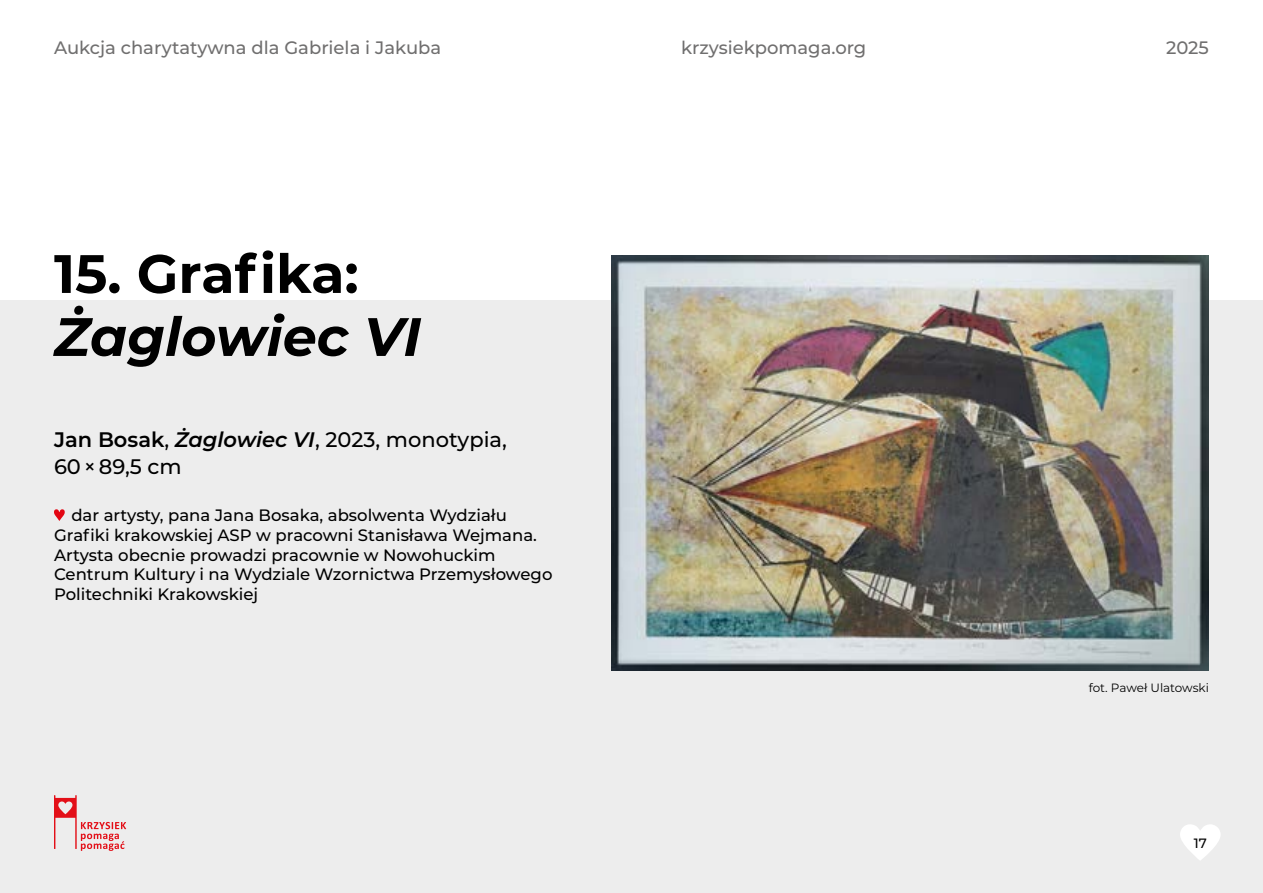
<style>
.page{position:relative;width:1263px;height:893px;background:#fff}
.page>*{position:absolute;margin:0;border:0;box-sizing:border-box;transform-origin:0 0}
.tytul{font:700 54px/63px "Montserrat";color:#000}
.opis_aukcji_1{font:500 21px/27px "Montserrat";color:#000}
.t1{font:500 18px "Montserrat";color:#706f6f}
.dar{font:500 16.5px/19.8px "Montserrat";color:#000}
.t2{font:500 13.5px "Montserrat";color:#000}
.opis_aukcji_1-2{font:12px "Montserrat";letter-spacing:-.005em;color:#000}
.s1{font-style:italic}
.s2{font-weight:600}
.s3{font-weight:600;font-style:italic}
</style>
<div class="page">
<div style="left:0;top:300px;width:1263px;height:593px;background:#ededed"></div>
<svg style="left:1180px;top:824px;width:41px;height:36px"></svg>
<svg style="left:54px;top:795px;width:72px;height:56px"></svg>
<svg style="left:54px;top:509px;width:11px;height:12px"></svg>
<img style="left:612px;top:255px;width:597px;height:415px">
<p class="t1" style="left:54px;top:35px;width:389px">Aukcja charytatywna dla Gabriela i Jakuba</p>
<p class="t1" style="left:681px;top:35px;width:187px">krzysiekpomaga.org</p>
<p class="t1" style="left:1166px;top:35px;width:44px">2025</p>
<p class="tytul" style="left:54px;top:240px;width:368px">15. Grafika:<br><span class="s1">Żaglowiec VI</span></p>
<p class="opis_aukcji_1" style="left:54px;top:425px;width:454px"><span class="s2">Jan Bosak</span>, <span class="s3">Żaglowiec VI</span>, 2023, monotypia,<br>60 × 89,5 cm</p>
<p class="dar" style="left:54px;top:505px;width:500px;text-indent:17px">dar artysty, pana Jana Bosaka, absolwenta Wydziału Grafiki krakowskiej ASP w pracowni Stanisława Wejmana.<br>Artysta obecnie prowadzi pracownie w Nowohuckim Centrum Kultury i na Wydziale Wzornictwa Przemysłowego Politechniki Krakowskiej</p>
<p class="opis_aukcji_1-2" style="left:1089px;top:679px;width:122px">fot. Paweł Ulatowski</p>
<p class="t2" style="left:1194px;top:833px;width:15px">17</p>
</div>
